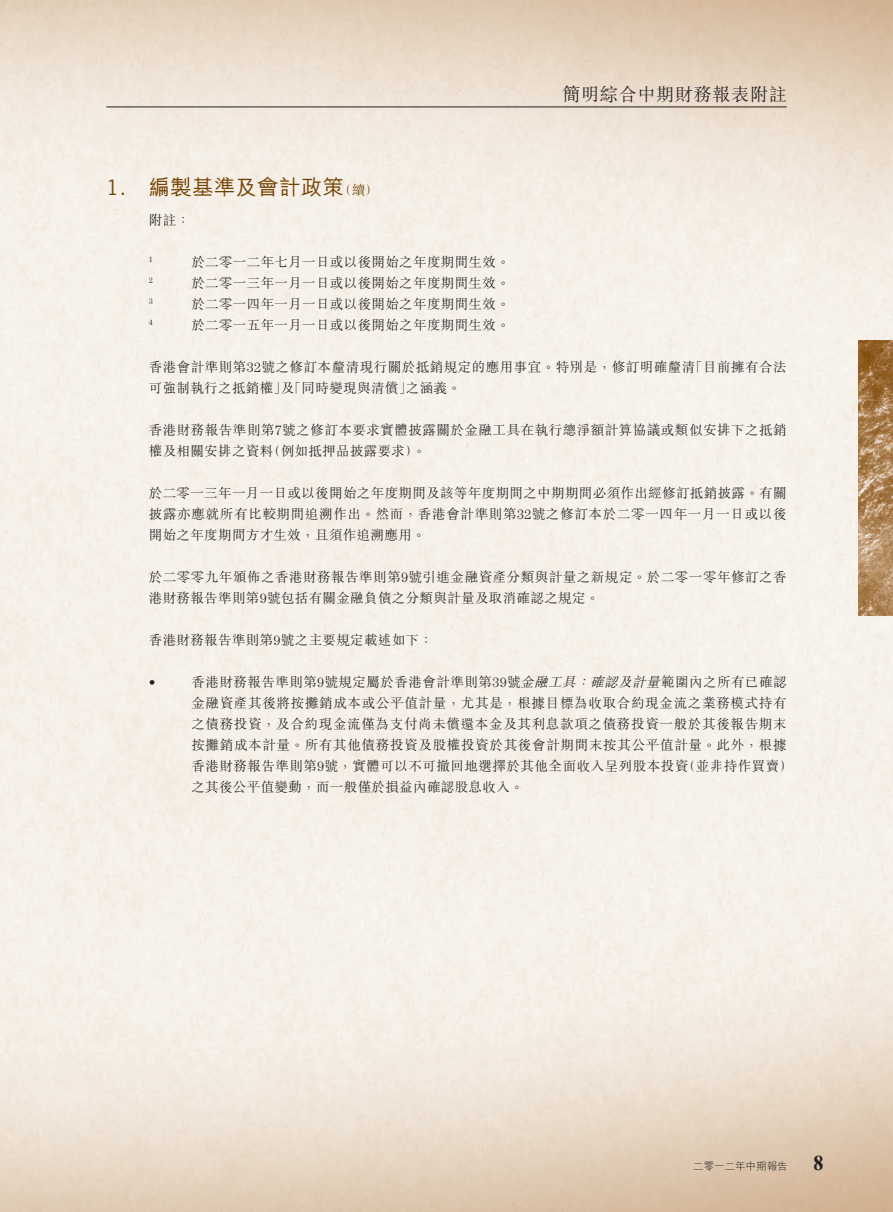
<style>
.page{position:relative;width:893px;height:1212px;background:#fff}
.page>*{position:absolute;margin:0;border:0;box-sizing:border-box;transform-origin:0 0}
.t1{font:500 21px "M Hei HK";letter-spacing:.035em;color:#754100}
.t2{font:300 18px "M Sung HK";letter-spacing:.04em;color:#231f20}
.t3{font:300 13.5px/21px "M Sung HK";letter-spacing:.04em;color:#231f20}
.t4{font:300 13.5px "Century Std";color:#231f20}
.t5{font:300 10.5px "M Hei HK";color:#231f20}
.t6{font:300 7.8px "Century Std";color:#231f20}
.s1{font-family:"Trade Gothic LT Std";font-weight:400}
.s2{font-family:"M Sung HK";font-weight:300;font-size:13.5px}
.s3{font-family:"Century Std"}
.s4{font-style:italic}
</style>
<div class="page">
<img style="left:0;top:0;width:893px;height:1212px">
<hr style="left:106px;top:107px;width:681px;height:1px;background:#231f20">
<img style="left:859px;top:340px;width:34px;height:275px">
<svg style="left:814px;top:1156px;width:9px;height:14px"></svg>
<p class="t2" style="left:562px;top:82px;width:226px">簡明綜合中期財務報表附註</p>
<p class="t1" style="left:106px;top:172px;width:274px"><span class="s1">1.</span> 編製基準及會計政策<span class="s2">（續）</span></p>
<p class="t3" style="left:149px;top:209px;width:43px">附註：</p>
<p class="t6" style="left:149px;top:255px;width:6px">1</p>
<p class="t3" style="left:191px;top:251px;width:320px">於二零一二年七月一日或以後開始之年度期間生效。</p>
<p class="t6" style="left:149px;top:276px;width:6px">2</p>
<p class="t3" style="left:191px;top:272px;width:320px">於二零一三年一月一日或以後開始之年度期間生效。</p>
<p class="t6" style="left:149px;top:297px;width:6px">3</p>
<p class="t3" style="left:191px;top:293px;width:320px">於二零一四年一月一日或以後開始之年度期間生效。</p>
<p class="t6" style="left:149px;top:318px;width:6px">4</p>
<p class="t3" style="left:191px;top:314px;width:320px">於二零一五年一月一日或以後開始之年度期間生效。</p>
<p class="t3" style="left:149px;top:356px;width:639px">香港會計準則第<span class="s3">32</span>號之修訂本釐清現行關於抵銷規定的應用事宜。特別是，修訂明確釐清「目前擁有合法可強制執行之抵銷權」及「同時變現與清償」之涵義。</p>
<p class="t3" style="left:149px;top:419px;width:639px">香港財務報告準則第<span class="s3">7</span>號之修訂本要求實體披露關於金融工具在執行總淨額計算協議或類似安排下之抵銷權及相關安排之資料（例如抵押品披露要求）。</p>
<p class="t3" style="left:149px;top:482px;width:639px;text-align:justify">於二零一三年一月一日或以後開始之年度期間及該等年度期間之中期期間必須作出經修訂抵銷披露。有關披露亦應就所有比較期間追溯作出。然而，香港會計準則第<span class="s3">32</span>號之修訂本於二零一四年一月一日或以後開始之年度期間方才生效，且須作追溯應用。</p>
<p class="t3" style="left:149px;top:566px;width:639px">於二零零九年頒佈之香港財務報告準則第<span class="s3">9</span>號引進金融資產分類與計量之新規定。於二零一零年修訂之香港財務報告準則第<span class="s3">9</span>號包括有關金融負債之分類與計量及取消確認之規定。</p>
<p class="t3" style="left:149px;top:629px;width:286px">香港財務報告準則第<span class="s3">9</span>號之主要規定載述如下：</p>
<p class="t4" style="left:149px;top:675px;width:8px">•</p>
<p class="t3" style="left:191px;top:671px;width:604px">香港財務報告準則第<span class="s3">9</span>號規定屬於香港會計準則第<span class="s3">39</span>號<span class="s4">金融工具：確認及計量</span>範圍內之所有已確認金融資產其後將按攤銷成本或公平值計量，尤其是，根據目標為收取合約現金流之業務模式持有之債務投資，及合約現金流僅為支付尚未償還本金及其利息款項之債務投資一般於其後報告期末按攤銷成本計量。所有其他債務投資及股權投資於其後會計期間末按其公平值計量。此外，根據香港財務報告準則第<span class="s3">9</span>號，實體可以不可撤回地選擇於其他全面收入呈列股本投資（並非持作買賣）之其後公平值變動，而一般僅於損益內確認股息收入。</p>
<p class="t5" style="left:693px;top:1159px;width:96px">二零一二年中期報告</p>
</div>
